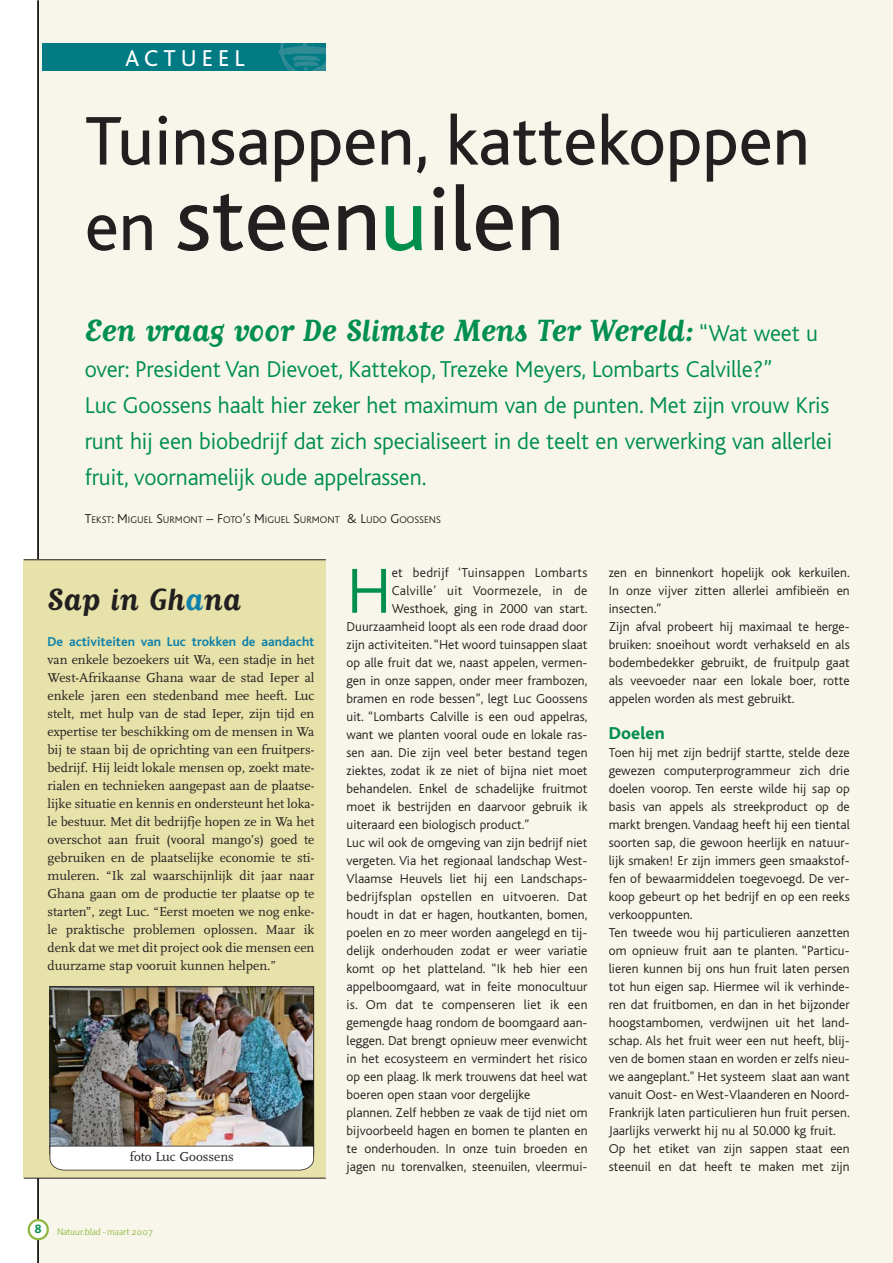
<style>
.page{position:relative;width:893px;height:1263px;background:#fff}
.page>*{position:absolute;margin:0;border:0;box-sizing:border-box;transform-origin:0 0}
.t1{font:93px "Bliss";color:#231f20}
.t2{font:72px "Bliss";color:#231f20}
.t3{font:300 66.45px "Bliss";color:#008f4c}
.t4{font:700 36px "Matrix Script";letter-spacing:-.005em;color:#008f4c}
.t5{font:700 36px "Matrix Script";color:#231f20}
.t6{font:300 24px/36px "Bliss";letter-spacing:-.005em;color:#008f4c}
.t7{font:24px "Bliss";letter-spacing:.21em;color:#fff}
.t8{font:800 18px "Bliss";letter-spacing:.005em;color:#008f4c}
.t9{font:300 13.5px/18px "Bliss";letter-spacing:.005em;color:#231f20}
.t10{font:13.5px/18px "Scala";color:#231f20;text-align:justify}
.t11{font:300 13.5px "Bliss";letter-spacing:.025em;color:#231f20}
.t12{font:700 13.5px "Bliss";color:#1081aa}
.t13{font:10.5px "Beo Sans R11";color:#8fb63e}
.t14{font:300 10.2px "Bliss";color:#231f20}
.s1{font-size:72px}
.s2{color:#008f4c}
.s3{font-family:"Bliss";font-weight:300;font-size:24px}
.s4{font-size:13.5px}
.s5{color:#1081aa}
</style>
<div class="page">
<div style="left:38px;top:1px;width:855px;height:1262px;background:#f8f6ea"></div>
<hr style="left:38px;top:1px;width:1px;height:1262px;background:#231f20">
<div style="left:42px;top:43px;width:284px;height:28px;background:#007b84"></div>
<img style="left:278px;top:43px;width:48px;height:28px">
<svg style="left:28px;top:1219px;width:21px;height:21px"></svg>
<div style="left:24px;top:560px;width:302px;height:618px;background:#e7e2a9"></div>
<hr style="left:24px;top:559px;width:302px;height:1px;background:#231f20">
<hr style="left:24px;top:1178px;width:302px;height:1px;background:#231f20">
<img style="left:52px;top:988px;width:260px;height:158px">
<div style="left:50px;top:986px;width:264px;height:169px;border:1px solid #231f20"></div>
<svg style="left:50px;top:1146px;width:264px;height:24px"></svg>
<h3 class="t7" style="left:125px;top:49px;width:121px">ACTUEEL</h3>
<h2 class="t2" style="left:85px;top:114px;width:726px">Tuinsappen, kattekoppen</h2>
<h1 class="t1" style="left:85px;top:184px;width:481px"><span class="s1">en</span> steen<span class="s2">u</span>ilen</h1>
<h3 class="t4" style="left:85px;top:320px;width:735px">Een vraag voor De Slimste Mens Ter Wereld: <span class="s3">“Wat weet u</span></h3>
<p class="t6" style="left:85px;top:353px;width:749px">over: President Van Dievoet, Kattekop, Trezeke Meyers, Lombarts Calville?”<br>Luc Goossens haalt hier zeker het maximum van de punten. Met zijn vrouw Kris runt hij een biobedrijf dat zich specialiseert in de teelt en verwerking van allerlei fruit, voornamelijk oude appelrassen.</p>
<p class="t14" style="left:85px;top:515px;width:358px"><span class="s4">T</span>EKST<span class="s4">: M</span>IGUEL <span class="s4">S</span>URMONT <span class="s4">– F</span>OTO<span class="s4">’</span>S <span class="s4">M</span>IGUEL <span class="s4">S</span>URMONT <span class="s4">&amp; L</span>UDO <span class="s4">G</span>OOSSENS</p>
<h3 class="t5" style="left:48px;top:588px;width:195px">Sap in Gh<span class="s5">a</span>na</h3>
<p class="t12" style="left:48px;top:636px;width:268px">De activiteiten van Luc trokken de aandacht</p>
<p class="t10" style="left:48px;top:651px;width:268px">van enkele bezoekers uit Wa, een stadje in het West-Afrikaanse Ghana waar de stad Ieper al enkele jaren een stedenband mee heeft. Luc stelt, met hulp van de stad Ieper, zijn tijd en expertise ter beschikking om de mensen in Wa bij te staan bij de oprichting van een fruitpers&shy;bedrijf. Hij leidt lokale mensen op, zoekt mate&shy;rialen en technieken aangepast aan de plaatse&shy;lijke situatie en kennis en ondersteunt het loka&shy;le bestuur. Met dit bedrijfje hopen ze in Wa het overschot aan fruit (vooral mango’s) goed te gebruiken en de plaatselijke economie te sti&shy;muleren. “Ik zal waarschijnlijk dit jaar naar Ghana gaan om de productie ter plaatse op te starten”, zegt Luc. “Eerst moeten we nog enke&shy;le praktische problemen oplossen. Maar ik denk dat we met dit project ook die mensen een duurzame stap vooruit kunnen helpen.”</p>
<p class="t10" style="left:130px;top:1149px;width:106px">foto Luc Goossens</p>
<p class="t13" style="left:34px;top:1228px;width:121px"><sup>8</sup> Natuur.blad - maart 2007</p>
<h3 class="t3" style="left:347px;top:564px;width:47px">H</h3>
<p class="t11" style="left:392px;top:567px;width:197px">et bedrijf ‘Tuinsappen Lombarts</p>
<p class="t11" style="left:392px;top:585px;width:197px">Calville’ uit Voormezele, in de</p>
<p class="t9" style="left:392px;top:600px;width:197px">Westhoek, ging in 2000 van start.</p>
<p class="t9" style="left:347px;top:618px;width:242px">Duurzaamheid loopt als een rode draad door</p>
<p class="t9" style="left:347px;top:636px;width:242px">zijn activiteiten. “Het woord tuinsappen slaat</p>
<p class="t9" style="left:347px;top:654px;width:242px">op alle fruit dat we, naast appelen, vermen-</p>
<p class="t9" style="left:347px;top:672px;width:242px">gen in onze sappen, onder meer frambozen,</p>
<p class="t9" style="left:347px;top:690px;width:242px">bramen en rode bessen”, legt Luc Goossens</p>
<p class="t9" style="left:347px;top:708px;width:242px">uit. “Lombarts Calville is een oud appelras,</p>
<p class="t9" style="left:347px;top:726px;width:242px">want we planten vooral oude en lokale ras-</p>
<p class="t9" style="left:347px;top:744px;width:242px">sen aan. Die zijn veel beter bestand tegen</p>
<p class="t9" style="left:347px;top:762px;width:243px">ziektes, zodat ik ze niet of bijna niet moet</p>
<p class="t9" style="left:347px;top:780px;width:242px">behandelen. Enkel de schadelijke fruitmot</p>
<p class="t9" style="left:347px;top:798px;width:242px">moet ik bestrijden en daarvoor gebruik ik</p>
<p class="t9" style="left:347px;top:816px;width:185px">uiteraard een biologisch product.”</p>
<p class="t9" style="left:347px;top:834px;width:242px">Luc wil ook de omgeving van zijn bedrijf niet</p>
<p class="t9" style="left:347px;top:852px;width:242px">vergeten. Via het regionaal landschap West-</p>
<p class="t9" style="left:347px;top:870px;width:242px">Vlaamse Heuvels liet hij een Landschaps-</p>
<p class="t11" style="left:347px;top:891px;width:242px">bedrijfsplan opstellen en uitvoeren. Dat</p>
<p class="t9" style="left:347px;top:906px;width:242px">houdt in dat er hagen, houtkanten, bomen,</p>
<p class="t9" style="left:347px;top:924px;width:242px">poelen en zo meer worden aangelegd en tij-</p>
<p class="t9" style="left:347px;top:942px;width:242px">delijk onderhouden zodat er weer variatie</p>
<p class="t9" style="left:347px;top:960px;width:242px">komt op het platteland. “Ik heb hier een</p>
<p class="t9" style="left:347px;top:978px;width:242px">appelboomgaard, wat in feite monocultuur</p>
<p class="t9" style="left:347px;top:996px;width:242px">is. Om dat te compenseren liet ik een</p>
<p class="t9" style="left:347px;top:1014px;width:242px">gemengde haag rondom de boomgaard aan-</p>
<p class="t9" style="left:347px;top:1032px;width:242px">leggen. Dat brengt opnieuw meer evenwicht</p>
<p class="t9" style="left:347px;top:1050px;width:242px">in het ecosysteem en vermindert het risico</p>
<p class="t9" style="left:347px;top:1068px;width:242px">op een plaag. Ik merk trouwens dat heel wat</p>
<p class="t9" style="left:347px;top:1086px;width:185px">boeren open staan voor dergelijke</p>
<p class="t9" style="left:347px;top:1104px;width:243px">plannen. Zelf hebben ze vaak de tijd niet om</p>
<p class="t9" style="left:347px;top:1122px;width:242px">bijvoorbeeld hagen en bomen te planten en</p>
<p class="t9" style="left:347px;top:1140px;width:243px">te onderhouden. In onze tuin broeden en</p>
<p class="t9" style="left:347px;top:1158px;width:242px">jagen nu torenvalken, steenuilen, vleermui-</p>
<p class="t9" style="left:609px;top:564px;width:242px">zen en binnenkort hopelijk ook kerkuilen.<br>In onze vijver zitten allerlei amfibieën en insecten.”<br>Zijn afval probeert hij maximaal te herge&shy;bruiken: snoeihout wordt verhakseld en als bodembedekker gebruikt, de fruitpulp gaat als veevoeder naar een lokale boer, rotte appelen worden als mest gebruikt.</p>
<h3 class="t8" style="left:609px;top:726px;width:57px">Doelen</h3>
<p class="t9" style="left:609px;top:744px;width:243px">Toen hij met zijn bedrijf startte, stelde deze gewezen computerprogrammeur zich drie doelen voorop. Ten eerste wilde hij sap op basis van appels als streekproduct op de markt brengen. Vandaag heeft hij een tiental soorten sap, die gewoon heerlijk en natuur&shy;lijk smaken! Er zijn immers geen smaakstof&shy;fen of bewaarmiddelen toegevoegd. De ver&shy;koop gebeurt op het bedrijf en op een reeks verkooppunten.<br>Ten tweede wou hij particulieren aanzetten om opnieuw fruit aan te planten. “Particu&shy;lieren kunnen bij ons hun fruit laten persen tot hun eigen sap. Hiermee wil ik verhinde&shy;ren dat fruitbomen, en dan in het bijzonder hoogstambomen, verdwijnen uit het land&shy;schap. Als het fruit weer een nut heeft, blij&shy;ven de bomen staan en worden er zelfs nieu&shy;we aangeplant." Het systeem slaat aan want vanuit Oost- en West-Vlaanderen en Noord-Frankrijk laten particulieren hun fruit persen.<br>Jaarlijks verwerkt hij nu al 50.000 kg fruit.<br>Op het etiket van zijn sappen staat een steenuil en dat heeft te maken met zijn</p>
</div>
